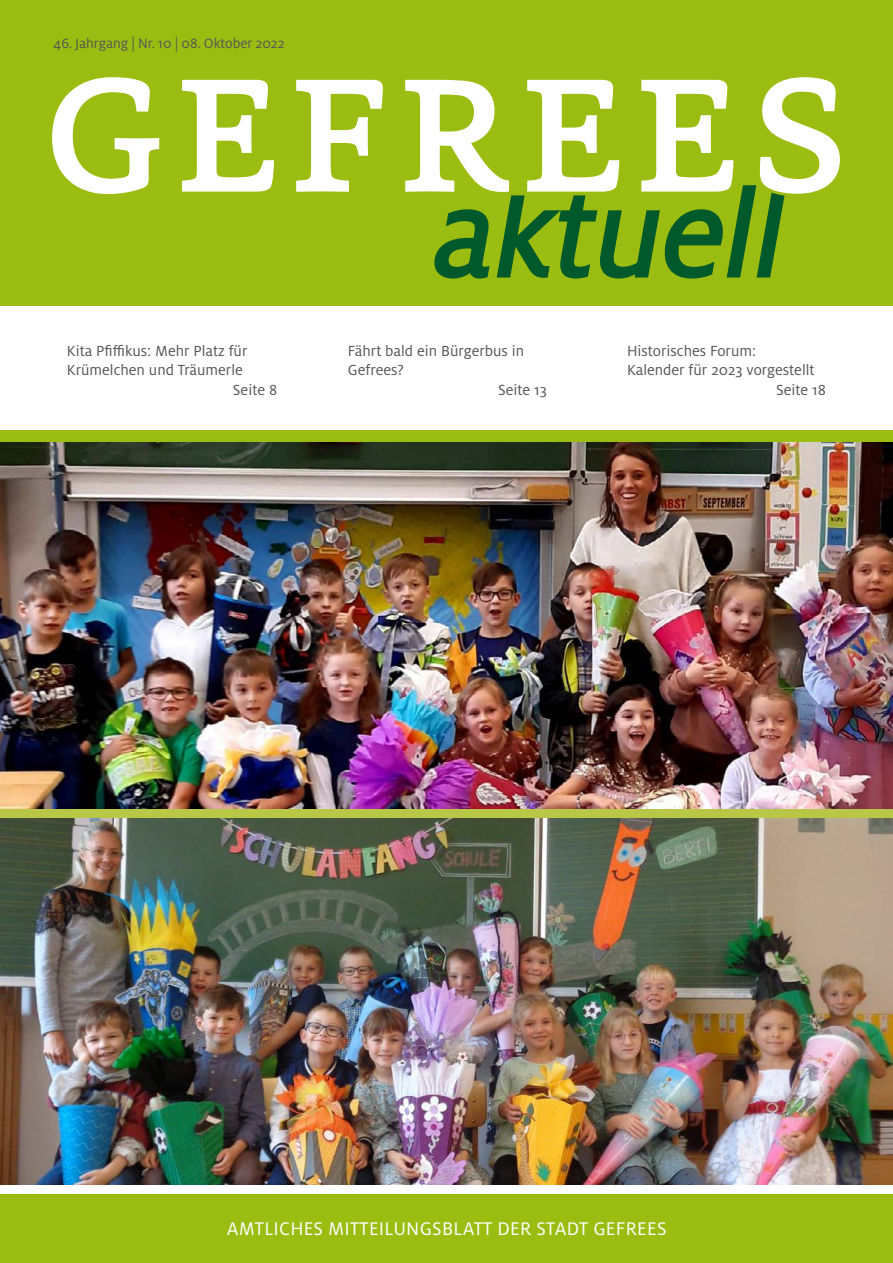
<style>
.page{position:relative;width:893px;height:1263px;background:#fff}
.page>*{position:absolute;margin:0;border:0;box-sizing:border-box;transform-origin:0 0}
.t1{font:20.25px "Milo OT";letter-spacing:.01em;color:#fff}
.t2{font:16.2px "Milo OT";color:#565655}
.t3{font:15px "Milo OT";color:#565655}
</style>
<div class="page">
<img style="left:0;top:442px;width:893px;height:743px">
<div style="left:0;top:0;width:893px;height:305px;background:#9bbd11"></div>
<div style="left:0;top:431px;width:893px;height:11px;background:#9bbd11"></div>
<div style="left:0;top:1193px;width:893px;height:70px;background:#9bbd11"></div>
<svg style="left:52px;top:77px;width:107px;height:117px"></svg>
<svg style="left:182px;top:80px;width:92px;height:112px"></svg>
<svg style="left:296px;top:80px;width:87px;height:112px"></svg>
<svg style="left:405px;top:77px;width:435px;height:202px"></svg>
<div style="left:0;top:809px;width:893px;height:8px;background:#b8c745"></div>
<p class="t3" style="left:53px;top:35px;width:233px">46. Jahrgang | Nr. 10 | 08. Oktober 2022</p>
<p class="t2" style="left:67px;top:342px;width:182px">Kita Pfiffikus: Mehr Platz für</p>
<p class="t2" style="left:67px;top:361px;width:177px">Krümelchen und Träumerle</p>
<p class="t2" style="left:233px;top:381px;width:46px">Seite 8</p>
<p class="t2" style="left:348px;top:342px;width:178px">Fährt bald ein Bürgerbus in</p>
<p class="t2" style="left:348px;top:361px;width:58px">Gefrees?</p>
<p class="t2" style="left:498px;top:381px;width:50px">Seite 13</p>
<p class="t2" style="left:627px;top:342px;width:131px">Historisches Forum:</p>
<p class="t2" style="left:627px;top:361px;width:189px">Kalender für 2023 vorgestellt</p>
<p class="t2" style="left:776px;top:381px;width:51px">Seite 18</p>
<p class="t1" style="left:227px;top:1218px;width:441px">AMTLICHES MITTEILUNGSBLATT DER STADT GEFREES</p>
</div>
